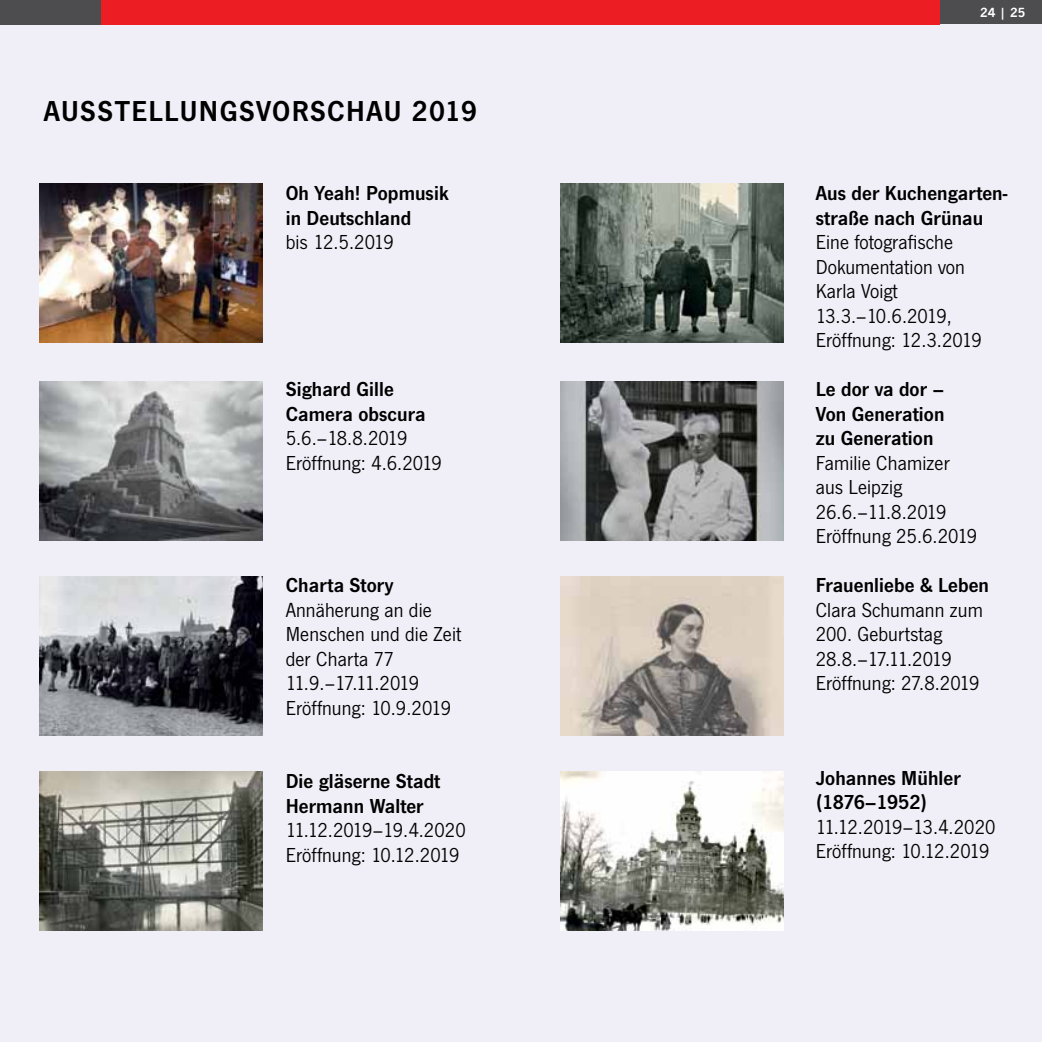
<style>
.page{position:relative;width:1042px;height:1042px;background:#fff}
.page>*{position:absolute;margin:0;border:0;box-sizing:border-box;transform-origin:0 0}
.t1{font:600 29.93px "News Gothic T";letter-spacing:.035em;color:#000}
.t2{font:21px/24.5px "News Gothic T";letter-spacing:.005em;color:#000}
.t3{font:600 21px/24.5px "News Gothic T";letter-spacing:.005em;color:#000}
.t4{font:21px "News Gothic T";letter-spacing:-.015em;color:#000}
.t5{font:700 12.25px "News Gothic";color:#fff}
</style>
<div class="page">
<div style="left:940px;top:0;width:102px;height:25px;background:#4d4d4f"></div>
<div style="left:0;top:25px;width:1042px;height:1017px;background:#f0eff7"></div>
<div style="left:0;top:0;width:102px;height:25px;background:#4d4d4f"></div>
<img style="left:40px;top:184px;width:223px;height:158px">
<img style="left:40px;top:382px;width:223px;height:158px">
<img style="left:40px;top:771px;width:223px;height:159px">
<img style="left:40px;top:577px;width:223px;height:158px">
<div style="left:102px;top:0;width:838px;height:25px;background:#ed1d24"></div>
<img style="left:561px;top:577px;width:223px;height:158px">
<img style="left:561px;top:771px;width:223px;height:159px">
<img style="left:561px;top:382px;width:223px;height:158px">
<img style="left:561px;top:184px;width:223px;height:158px">
<h1 class="t1" style="left:44px;top:94px;width:19px">Ausst</h1>
<h1 class="t1" style="left:131px;top:94px;width:107px">ellungsvo</h1>
<h1 class="t1" style="left:292px;top:94px;width:187px">rschau 2019</h1>
<p class="t3" style="left:286px;top:180px;width:165px">Oh Yeah! Popmusik in Deutschland</p>
<p class="t4" style="left:286px;top:230px;width:110px">bis 12.5.2019</p>
<p class="t3" style="left:286px;top:376px;width:141px">Sighard Gille<br>Camera obscura</p>
<p class="t2" style="left:286px;top:425px;width:158px">5.6.–18.8.2019<br>Eröffnung: 4.6.2019</p>
<p class="t3" style="left:286px;top:572px;width:109px">Charta Story</p>
<p class="t2" style="left:286px;top:597px;width:177px">Annäherung an die<br>Menschen und die Zeit der Charta 77<br>11.9.–17.11.2019<br>Eröffnung: 10.9.2019</p>
<p class="t3" style="left:286px;top:768px;width:156px">Die gläserne Stadt<br>Hermann Walter</p>
<p class="t2" style="left:286px;top:817px;width:181px">11.12.2019–19.4.2020<br>Eröffnung: 10.12.2019</p>
<p class="t5" style="left:980px;top:5px;width:47px">24 | 25</p>
<p class="t3" style="left:816px;top:180px;width:193px">Aus der Kuchengarten&shy;straße nach Grünau</p>
<p class="t2" style="left:816px;top:229px;width:167px">Eine fotografische<br>Dokumentation von<br>Karla Voigt<br>13.3.–10.6.2019,<br>Eröffnung: 12.3.2019</p>
<p class="t3" style="left:816px;top:376px;width:130px;text-align:justify">Le dor va dor – Von Generation zu Generation</p>
<p class="t2" style="left:816px;top:450px;width:163px">Familie Chamizer aus Leipzig<br>26.6.–11.8.2019<br>Eröffnung 25.6.2019</p>
<p class="t3" style="left:816px;top:572px;width:175px">Frauenliebe &amp; Leben</p>
<p class="t2" style="left:816px;top:597px;width:169px">Clara Schumann zum<br>200. Geburtstag<br>28.8.–17.11.2019<br>Eröffnung: 27.8.2019</p>
<p class="t3" style="left:816px;top:765px;width:147px">Johannes Mühler (1876–1952)</p>
<p class="t2" style="left:816px;top:814px;width:181px">11.12.2019–13.4.2020<br>Eröffnung: 10.12.2019</p>
</div>
